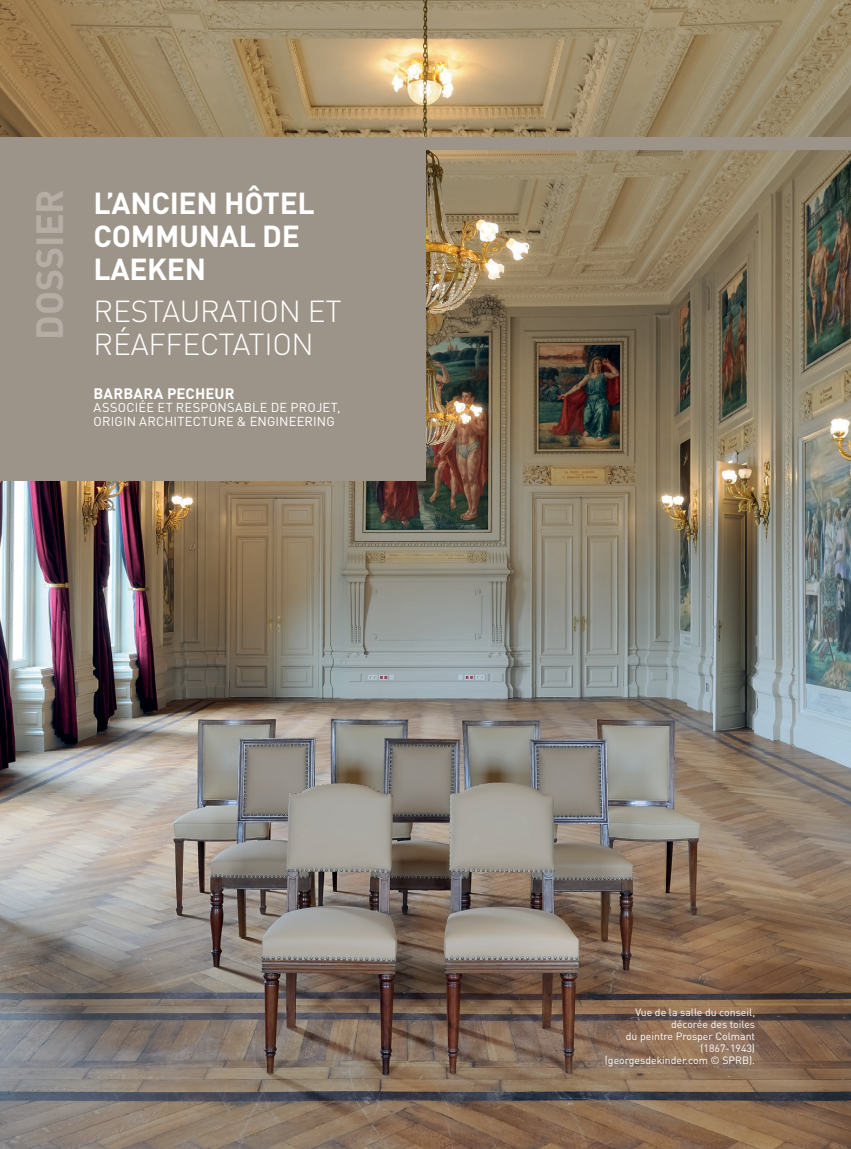
<style>
.page{position:relative;width:851px;height:1149px;background:#fff}
.page>*{position:absolute;margin:0;border:0;box-sizing:border-box;transform-origin:0 0}
.t1{font:700 37.5px "DIN";letter-spacing:-.005em;color:#b6aea5}
.t2{font:700 30px/33px "DIN";letter-spacing:-.01em;color:#fff}
.t3{font:300 30px/33px "DIN";letter-spacing:-.01em;color:#fff}
.t4{font:700 15px "DIN";letter-spacing:.01em;color:#fff}
.t5{font:12.9px/13.5px "DIN";letter-spacing:.015em;color:#fff}
.t6{font:10.5px/12px "DIN";color:#fff;text-align:right}
</style>
<div class="page">
<img style="left:0;top:0;width:850px;height:1148px">
<div style="left:0;top:139px;width:425px;height:341px;background:#9d9489"></div>
<div style="left:0;top:137px;width:850px;height:13px;background:#9d9489"></div>
<h1 class="t1" style="left:25px;top:339px;width:152px;rotate:-90deg">DOSSIER</h1>
<h2 class="t2" style="left:94px;top:185px;width:223px">L’ANCIEN HÔTEL<br>COMMUNAL DE<br>LAEKEN</h2>
<h2 class="t3" style="left:94px;top:294px;width:249px">RESTAURATION ET<br>RÉAFFECTATION</h2>
<h3 class="t4" style="left:94px;top:383px;width:142px">BARBARA PECHEUR</h3>
<p class="t5" style="left:94px;top:400px;width:248px">ASSOCIÉE ET RESPONSABLE DE PROJET,<br>ORIGIN ARCHITECTURE &amp; ENGINEERING</p>
<p class="t6" style="left:604px;top:1005px;width:152px">Vue de la salle du conseil, décorée des toiles<br>du peintre Prosper Colmant (1867-1943) (georgesdekinder.com © SPRB).</p>
</div>
